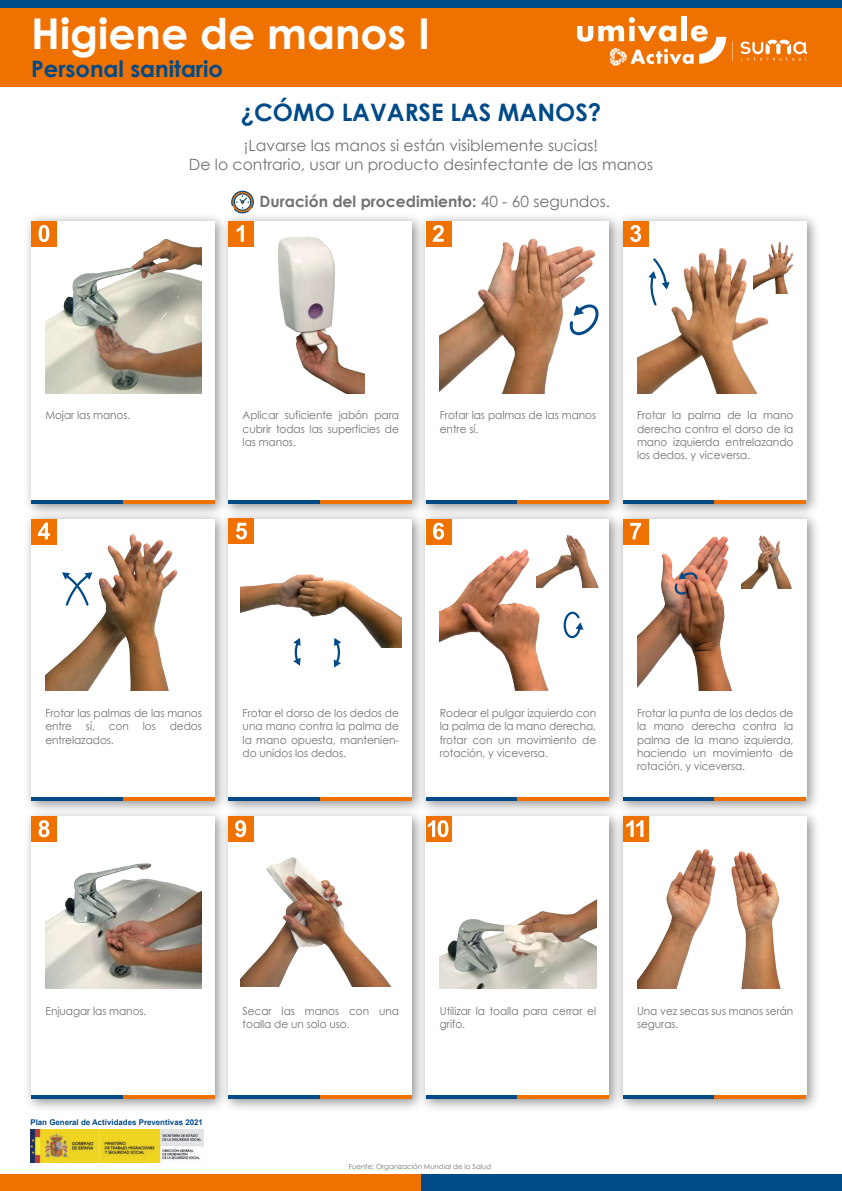
<style>
.page{position:relative;width:842px;height:1191px;background:#fff}
.page>*{position:absolute;margin:0;border:0;box-sizing:border-box;transform-origin:0 0}
.t1{font:700 42.4px "Century Gothic";color:#fff}
.t2{font:700 24px "Century Gothic";color:#004a87}
.t3{font:700 22.6px "Century Gothic";color:#004a87}
.t4{font:15.6px/18.7px "Century Gothic";color:#717271;text-align:center}
.t5{font:700 15.6px "Century Gothic";color:#717271}
.t6{font:11.1px/13.3px "Century Gothic";letter-spacing:-.005em;color:#717271;text-align:justify;scale:.95 1}
.t7{font:700 7.9px "Arial";color:#004a87}
.t8{font:7px "Century Gothic";color:#717271}
.s1{font-weight:400}
</style>
<div class="page">
<div style="left:0;top:1174px;width:421px;height:17px;background:#ef7100"></div>
<div style="left:421px;top:1174px;width:421px;height:17px;background:#004a87"></div>
<div style="left:0;top:2px;width:842px;height:85px;background:#ef7100"></div>
<div style="left:0;top:0;width:842px;height:7px;background:#004a87"></div>
<img style="left:30px;top:1129px;width:173px;height:33px">
<img style="left:27px;top:216px;width:189px;height:290px">
<div style="left:31px;top:221px;width:184px;height:279px;background:#fff"></div>
<hr style="left:31px;top:500px;width:92px;height:3px;background:#004a87">
<hr style="left:123px;top:500px;width:92px;height:3px;background:#ef7100">
<img style="left:45px;top:238px;width:157px;height:155px">
<div style="left:31px;top:221px;width:26px;height:26px;background:#ef7100"></div>
<svg style="left:39px;top:225px;width:10px;height:17px"></svg>
<img style="left:216px;top:213px;width:197px;height:293px">
<div style="left:229px;top:221px;width:183px;height:279px;background:#fff"></div>
<hr style="left:229px;top:500px;width:91px;height:3px;background:#004a87">
<hr style="left:320px;top:500px;width:92px;height:3px;background:#ef7100">
<img style="left:278px;top:236px;width:86px;height:157px">
<div style="left:229px;top:221px;width:25px;height:26px;background:#ef7100"></div>
<svg style="left:237px;top:225px;width:7px;height:17px"></svg>
<img style="left:413px;top:216px;width:198px;height:290px">
<div style="left:426px;top:221px;width:183px;height:279px;background:#fff"></div>
<hr style="left:426px;top:500px;width:91px;height:3px;background:#004a87">
<hr style="left:517px;top:500px;width:92px;height:3px;background:#ef7100">
<img style="left:440px;top:236px;width:156px;height:157px">
<div style="left:426px;top:221px;width:25px;height:26px;background:#ef7100"></div>
<svg style="left:433px;top:225px;width:11px;height:17px"></svg>
<img style="left:611px;top:216px;width:206px;height:290px">
<div style="left:623px;top:221px;width:183px;height:279px;background:#fff"></div>
<hr style="left:623px;top:500px;width:92px;height:3px;background:#004a87">
<hr style="left:715px;top:500px;width:91px;height:3px;background:#ef7100">
<img style="left:770px;top:242px;width:24px;height:52px">
<img style="left:637px;top:246px;width:135px;height:147px">
<div style="left:623px;top:221px;width:25px;height:26px;background:#ef7100"></div>
<svg style="left:630px;top:225px;width:11px;height:17px"></svg>
<hr style="left:31px;top:797px;width:92px;height:4px;background:#004a87">
<hr style="left:123px;top:797px;width:92px;height:4px;background:#ef7100">
<img style="left:45px;top:534px;width:133px;height:157px">
<div style="left:31px;top:519px;width:26px;height:25px;background:#ef7100"></div>
<svg style="left:38px;top:522px;width:12px;height:17px"></svg>
<img style="left:216px;top:506px;width:197px;height:298px">
<div style="left:229px;top:519px;width:183px;height:278px;background:#fff"></div>
<hr style="left:229px;top:797px;width:91px;height:4px;background:#004a87">
<hr style="left:320px;top:797px;width:92px;height:4px;background:#ef7100">
<img style="left:240px;top:574px;width:161px;height:73px">
<div style="left:229px;top:518px;width:25px;height:26px;background:#ef7100"></div>
<svg style="left:236px;top:523px;width:11px;height:16px"></svg>
<img style="left:413px;top:506px;width:198px;height:298px">
<div style="left:426px;top:519px;width:183px;height:278px;background:#fff"></div>
<hr style="left:426px;top:797px;width:91px;height:4px;background:#004a87">
<hr style="left:517px;top:797px;width:92px;height:4px;background:#ef7100">
<img style="left:552px;top:534px;width:47px;height:53px">
<img style="left:440px;top:549px;width:112px;height:142px">
<div style="left:426px;top:519px;width:25px;height:25px;background:#ef7100"></div>
<svg style="left:433px;top:522px;width:11px;height:17px"></svg>
<img style="left:611px;top:506px;width:206px;height:298px">
<div style="left:623px;top:519px;width:183px;height:278px;background:#fff"></div>
<hr style="left:623px;top:797px;width:92px;height:4px;background:#004a87">
<hr style="left:715px;top:797px;width:91px;height:4px;background:#ef7100">
<img style="left:637px;top:533px;width:95px;height:158px">
<img style="left:741px;top:535px;width:51px;height:54px">
<div style="left:623px;top:519px;width:25px;height:25px;background:#ef7100"></div>
<svg style="left:630px;top:523px;width:11px;height:16px"></svg>
<img style="left:27px;top:804px;width:189px;height:305px">
<div style="left:31px;top:816px;width:184px;height:279px;background:#fff"></div>
<hr style="left:31px;top:1095px;width:92px;height:3px;background:#004a87">
<hr style="left:123px;top:1095px;width:92px;height:3px;background:#ef7100">
<img style="left:45px;top:863px;width:157px;height:125px">
<div style="left:31px;top:816px;width:26px;height:26px;background:#ef7100"></div>
<svg style="left:39px;top:820px;width:10px;height:17px"></svg>
<img style="left:216px;top:804px;width:197px;height:305px">
<div style="left:229px;top:816px;width:183px;height:279px;background:#fff"></div>
<hr style="left:229px;top:1095px;width:91px;height:3px;background:#004a87">
<hr style="left:320px;top:1095px;width:92px;height:3px;background:#ef7100">
<img style="left:241px;top:857px;width:150px;height:129px">
<div style="left:229px;top:816px;width:25px;height:26px;background:#ef7100"></div>
<svg style="left:235px;top:820px;width:11px;height:17px"></svg>
<img style="left:413px;top:804px;width:198px;height:305px">
<div style="left:426px;top:816px;width:183px;height:279px;background:#fff"></div>
<hr style="left:426px;top:1095px;width:91px;height:3px;background:#004a87">
<hr style="left:517px;top:1095px;width:92px;height:3px;background:#ef7100">
<img style="left:440px;top:900px;width:156px;height:88px">
<div style="left:426px;top:816px;width:25px;height:26px;background:#ef7100"></div>
<svg style="left:428px;top:820px;width:20px;height:17px"></svg>
<img style="left:611px;top:804px;width:206px;height:305px">
<div style="left:623px;top:816px;width:183px;height:279px;background:#fff"></div>
<hr style="left:623px;top:1095px;width:92px;height:3px;background:#004a87">
<hr style="left:715px;top:1095px;width:91px;height:3px;background:#ef7100">
<img style="left:637px;top:849px;width:144px;height:139px">
<div style="left:623px;top:816px;width:25px;height:26px;background:#ef7100"></div>
<svg style="left:626px;top:820px;width:17px;height:17px"></svg>
<svg style="left:569px;top:302px;width:30px;height:33px"></svg>
<svg style="left:563px;top:611px;width:20px;height:27px"></svg>
<svg style="left:674px;top:571px;width:24px;height:24px"></svg>
<svg style="left:62px;top:572px;width:30px;height:34px"></svg>
<svg style="left:293px;top:638px;width:48px;height:29px"></svg>
<svg style="left:648px;top:258px;width:22px;height:47px"></svg>
<svg style="left:231px;top:191px;width:23px;height:22px"></svg>
<svg style="left:741px;top:40px;width:66px;height:21px"></svg>
<svg style="left:732px;top:42px;width:1px;height:19px"></svg>
<svg style="left:577px;top:17px;width:149px;height:49px"></svg>
<h1 class="t1" style="left:31px;top:2px;width:400px">Higiene de manos I</h1>
<h3 class="t3" style="left:31px;top:51px;width:193px">Personal sanitario</h3>
<h2 class="t2" style="left:241px;top:94px;width:362px">¿CÓMO LAVARSE LAS MANOS?</h2>
<h3 class="t4" style="left:189px;top:136px;width:465px">¡Lavarse las manos si están visiblemente sucias!<br>De lo contrario, usar un producto desinfectante de las manos</h3>
<h3 class="t5" style="left:260px;top:189px;width:352px">Duración del procedimiento: <span class="s1">40 - 60 segundos.</span></h3>
<p class="t6" style="left:45px;top:408px;width:91px">Mojar las manos.</p>
<p class="t6" style="left:243px;top:408px;width:166px">Aplicar suficiente jabón para cubrir todas las superficies de las manos.</p>
<p class="t6" style="left:440px;top:408px;width:166px">Frotar las palmas de las manos entre sí.</p>
<p class="t6" style="left:637px;top:408px;width:166px">Frotar la palma de la mano derecha contra el dorso de la mano izquierda entrelazando los dedos, y viceversa.</p>
<p class="t6" style="left:45px;top:706px;width:166px">Frotar las palmas de las manos entre</p>
<p class="t6" style="left:86px;top:719px;width:11px">sí,</p>
<p class="t6" style="left:109px;top:719px;width:23px">con</p>
<p class="t6" style="left:143px;top:719px;width:15px">los</p>
<p class="t6" style="left:170px;top:719px;width:35px">dedos</p>
<p class="t6" style="left:45px;top:732px;width:73px">entrelazados.</p>
<p class="t6" style="left:243px;top:706px;width:166px">Frotar el dorso de los dedos de una mano contra la palma de la mano opuesta, mantenien&shy;do unidos los dedos.</p>
<p class="t6" style="left:440px;top:706px;width:166px">Rodear el pulgar izquierdo con la palma de la mano derecha, frotar con un movimiento de rotación, y viceversa.</p>
<p class="t6" style="left:637px;top:706px;width:166px">Frotar la punta de los dedos de la mano derecha contra la palma de la mano izquierda, haciendo un movimiento de rotación, y viceversa.</p>
<p class="t6" style="left:45px;top:1003px;width:108px">Enjuagar las manos.</p>
<p class="t6" style="left:243px;top:1003px;width:166px">Secar las manos con una toalla de un solo uso.</p>
<p class="t6" style="left:440px;top:1003px;width:166px">Utilizar la toalla para cerrar el grifo.</p>
<p class="t6" style="left:637px;top:1003px;width:166px">Una vez secas sus manos serán seguras.</p>
<p class="t7" style="left:30px;top:1116px;width:174px">Plan General de Actividades Preventivas 2021</p>
<p class="t8" style="left:349px;top:1161px;width:144px">Fuente: Organización Mundial de la Salud</p>
</div>
